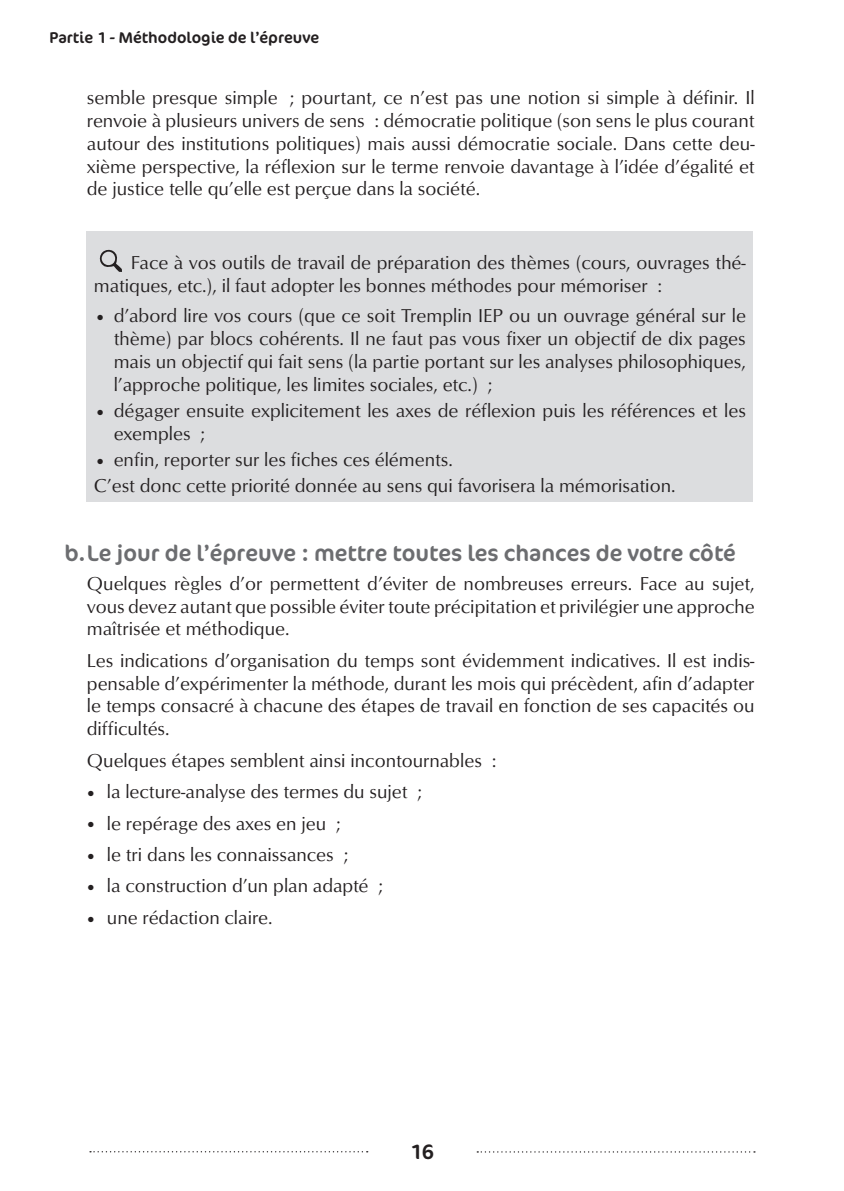
<style>
.page{position:relative;width:844px;height:1191px;background:#fff}
.page>*{position:absolute;margin:0;border:0;box-sizing:border-box;transform-origin:0 0}
.t1{font:22.75px "Cocon OT";color:#6c6d70}
.t2{font:21px "Cocon OT";color:#231f20}
.t3{font:19.25px/22.8px "Opus";color:#231f20;text-align:justify}
.t4{font:15.75px "Cocon OT";color:#231f20}
</style>
<div class="page">
<svg style="left:477px;top:1151px;width:277px;height:1px"></svg>
<svg style="left:90px;top:1151px;width:277px;height:1px"></svg>
<div style="left:87px;top:231px;width:665px;height:271px;background:#dcdddf"></div>
<svg style="left:99px;top:249px;width:23px;height:23px"></svg>
<p class="t4" style="left:50px;top:28px;width:271px">Partie 1 - Méthodologie de l’épreuve</p>
<p class="t3" style="left:87px;top:87px;width:669px">semble presque simple ; pourtant, ce n’est pas une notion si simple à définir. Il renvoie à plusieurs univers de sens : démocratie politique (son sens le plus courant autour des institutions politiques) mais aussi démocratie sociale. Dans cette deu&shy;xième perspective, la réflexion sur le terme renvoie davantage à l’idée d’égalité et de justice telle qu’elle est perçue dans la société.</p>
<p class="t3" style="left:94px;top:251px;width:653px;text-indent:37px">Face à vos outils de travail de préparation des thèmes (cours, ouvrages thé&shy;matiques, etc.), il faut adopter les bonnes méthodes pour mémoriser :</p>
<p class="t3" style="left:114px;top:304px;width:633px;text-indent:-20px">• d’abord lire vos cours (que ce soit Tremplin IEP ou un ouvrage général sur le thème) par blocs cohérents. Il ne faut pas vous fixer un objectif de dix pages mais un objectif qui fait sens (la partie portant sur les analyses philosophiques, l’approche politique, les limites sociales, etc.) ;</p>
<p class="t3" style="left:114px;top:399px;width:633px;text-indent:-20px">• dégager ensuite explicitement les axes de réflexion puis les références et les exemples ;</p>
<p class="t3" style="left:94px;top:446px;width:583px;line-height:26.2px">• enfin, reporter sur les fiches ces éléments.<br>C’est donc cette priorité donnée au sens qui favorisera la mémorisation.</p>
<p class="t1" style="left:64px;top:540px;width:672px">b.Le jour de l’épreuve : mettre toutes les chances de votre côté</p>
<p class="t3" style="left:87px;top:572px;width:669px">Quelques règles d’or permettent d’éviter de nombreuses erreurs. Face au sujet, vous devez autant que possible éviter toute précipitation et privilégier une approche maîtrisée et méthodique.</p>
<p class="t3" style="left:87px;top:649px;width:669px">Les indications d’organisation du temps sont évidemment indicatives. Il est indis&shy;pensable d’expérimenter la méthode, durant les mois qui précèdent, afin d’adapter le temps consacré à chacune des étapes de travail en fonction de ses capacités ou difficultés.</p>
<p class="t3" style="left:87px;top:749px;width:411px">Quelques étapes semblent ainsi incontournables :</p>
<p class="t3" style="left:84px;top:780px;width:339px">• la lecture-analyse des termes du sujet ;</p>
<p class="t3" style="left:84px;top:811px;width:258px">• le repérage des axes en jeu ;</p>
<p class="t3" style="left:84px;top:843px;width:265px">• le tri dans les connaissances ;</p>
<p class="t3" style="left:84px;top:874px;width:300px">• la construction d’un plan adapté ;</p>
<p class="t3" style="left:84px;top:906px;width:190px">• une rédaction claire.</p>
<p class="t2" style="left:409px;top:1139px;width:26px">16</p>
</div>
